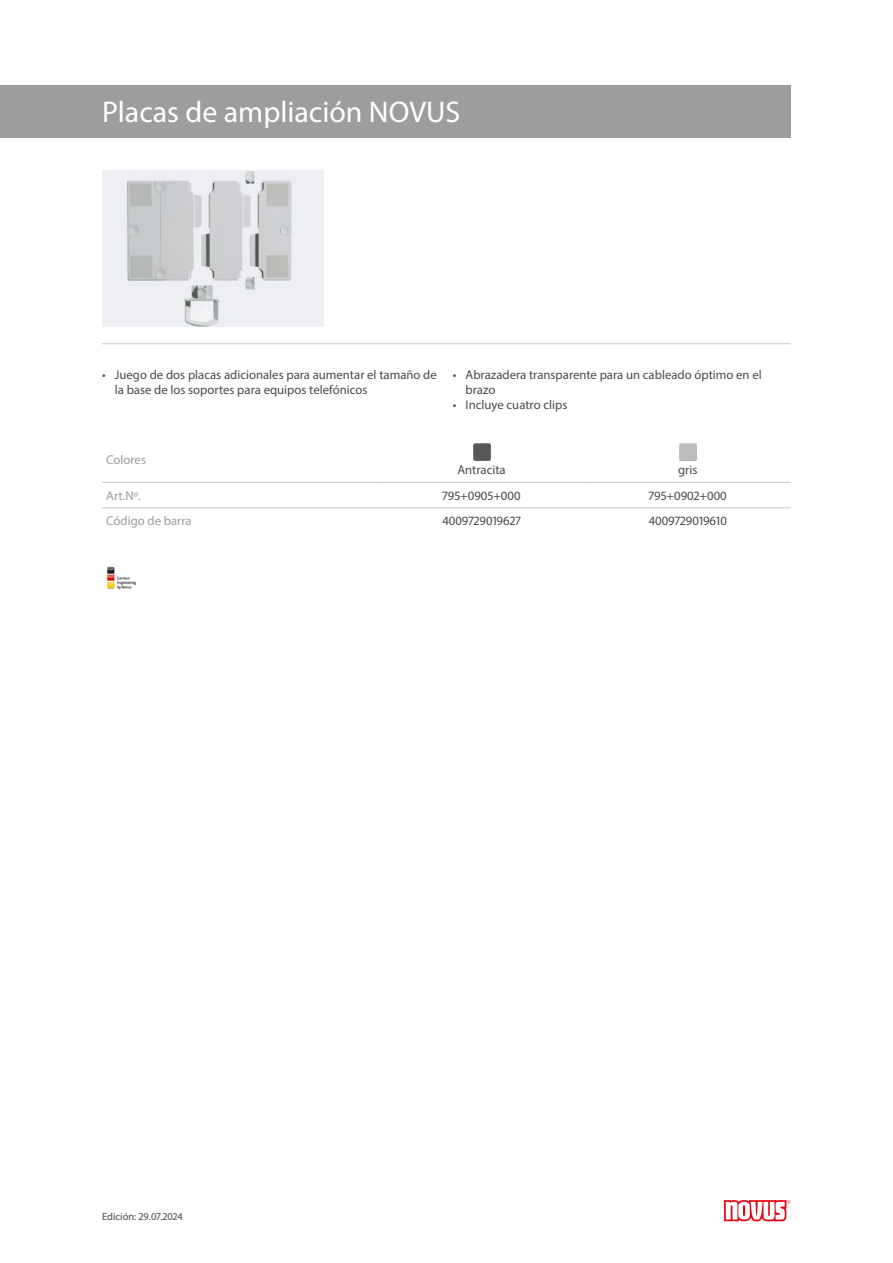
<style>
.page{position:relative;width:893px;height:1263px;background:#fff}
.page>*{position:absolute;margin:0;border:0;box-sizing:border-box;transform-origin:0 0}
.Produktname{font:30px "Myriad Pro";color:#fff}
.Produkttabelle_Zentr{font:12.75px/15.3px "Myriad Pro";color:#4a4a49}
.Produkttabelle_Links{font:12.75px "Myriad Pro";color:#9d9d9c}
.Farbildtext{font:12.75px "Myriad Pro";color:#4a4a49}
.t1{font:10.5px "Myriad Pro";color:#4a4a49}
</style>
<div class="page">
<img style="left:102px;top:170px;width:221px;height:156px">
<hr style="left:102px;top:343px;width:689px;height:1px;background:#c6c6c6">
<img style="left:107px;top:566px;width:29px;height:24px">
<svg style="left:724px;top:1200px;width:67px;height:21px"></svg>
<div style="left:0;top:85px;width:791px;height:53px;background:#9d9d9c"></div>
<hr style="left:102px;top:482px;width:276px;height:1px;background:#c6c6c6">
<hr style="left:378px;top:482px;width:207px;height:1px;background:#c6c6c6">
<hr style="left:585px;top:482px;width:206px;height:1px;background:#c6c6c6">
<hr style="left:102px;top:507px;width:276px;height:1px;background:#c6c6c6">
<hr style="left:378px;top:507px;width:207px;height:1px;background:#c6c6c6">
<hr style="left:585px;top:507px;width:206px;height:1px;background:#c6c6c6">
<img style="left:473px;top:444px;width:17px;height:17px">
<img style="left:679px;top:444px;width:17px;height:17px">
<p class="Produktname" style="left:102px;top:94px;width:360px">Placas de ampliación NOVUS</p>
<p class="Produkttabelle_Zentr" style="left:115px;top:367px;width:324px;text-indent:-13px">• Juego de dos placas adicionales para aumentar el tamaño de la base de los soportes para equipos telefónicos</p>
<p class="Produkttabelle_Zentr" style="left:466px;top:367px;width:298px;text-indent:-13px">• Abrazadera transparente para un cableado óptimo en el brazo</p>
<p class="Produkttabelle_Zentr" style="left:453px;top:397px;width:116px">• Incluye cuatro clips</p>
<p class="Produkttabelle_Links" style="left:106px;top:451px;width:41px">Colores</p>
<p class="Farbildtext" style="left:457px;top:462px;width:50px">Antracita</p>
<p class="Farbildtext" style="left:678px;top:462px;width:21px">gris</p>
<p class="Produkttabelle_Links" style="left:106px;top:488px;width:36px">Art.Nº.</p>
<p class="Produkttabelle_Zentr" style="left:443px;top:488px;width:80px">795+0905+000</p>
<p class="Produkttabelle_Zentr" style="left:649px;top:488px;width:79px">795+0902+000</p>
<p class="Produkttabelle_Links" style="left:106px;top:513px;width:87px">Código de barra</p>
<p class="Produkttabelle_Zentr" style="left:442px;top:513px;width:80px">4009729019627</p>
<p class="Produkttabelle_Zentr" style="left:649px;top:513px;width:80px">4009729019610</p>
<p class="t1" style="left:102px;top:1210px;width:82px">Edición: 29.07.2024</p>
</div>
